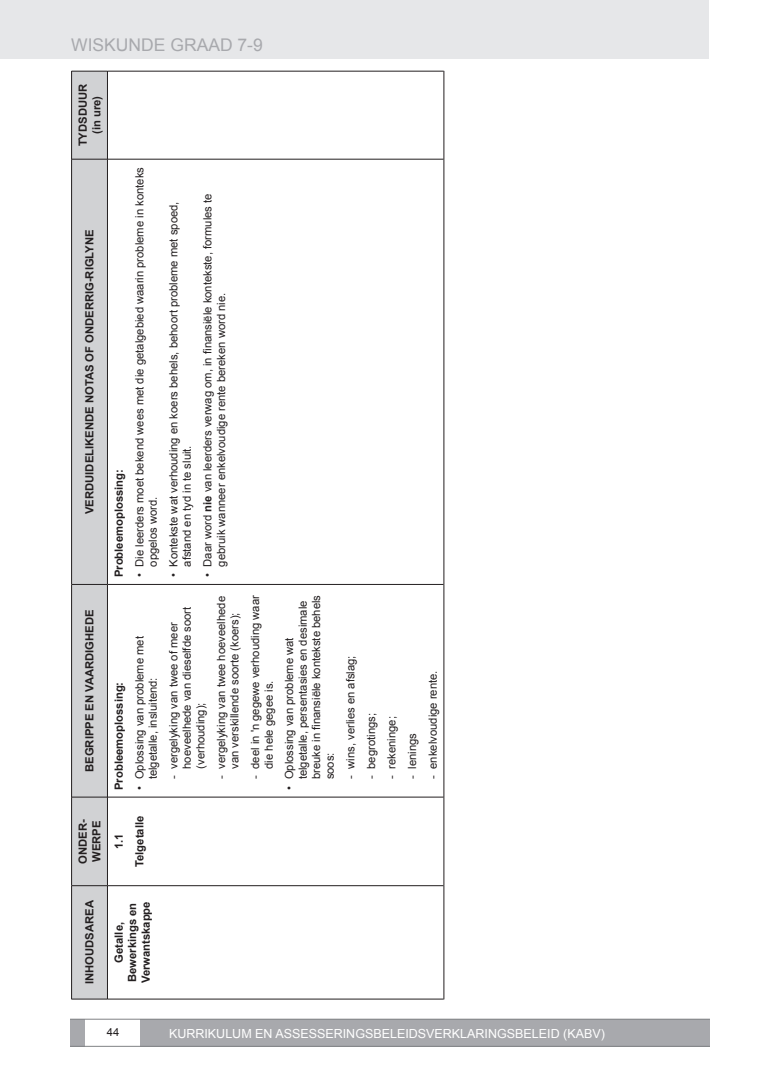
<style>
.page{position:relative;width:780px;height:1088px;background:#fff}
.page>*{position:absolute;margin:0;border:0;box-sizing:border-box;transform-origin:0 0}
.t1{font:17.5px "Arial";color:#a8a9ad}
.t2{font:12.5px "Arial";color:#fff}
.t3{font:11.25px/13.5px "Arial";color:#231f20}
.t4{font:700 11.25px/13.5px "Arial";color:#231f20;text-align:center}
.s1{font-weight:700}
</style>
<div class="page">
<div style="left:0;top:0;width:708px;height:58px;background:#e6e7e9"></div>
<div style="left:70px;top:1019px;width:15px;height:27px;background:#a8a9ad"></div>
<div style="left:140px;top:1019px;width:570px;height:27px;background:#a8a9ad"></div>
<hr style="left:70px;top:1046px;width:640px;height:1px;background:#808285">
<hr style="left:70px;top:1019px;width:640px;height:1px;background:#808285">
<div style="left:72px;top:72px;width:35px;height:927px;background:#d1d2d4"></div>
<hr style="left:72px;top:999px;width:35px;height:1px;background:#231f20">
<hr style="left:71px;top:886px;width:1px;height:113px;background:#231f20">
<hr style="left:107px;top:886px;width:1px;height:113px;background:#231f20">
<hr style="left:72px;top:885px;width:35px;height:1px;background:#231f20">
<hr style="left:71px;top:797px;width:1px;height:89px;background:#231f20">
<hr style="left:71px;top:584px;width:1px;height:213px;background:#231f20">
<hr style="left:71px;top:159px;width:1px;height:425px;background:#231f20">
<hr style="left:71px;top:71px;width:1px;height:88px;background:#231f20">
<hr style="left:72px;top:797px;width:35px;height:1px;background:#231f20">
<hr style="left:72px;top:584px;width:35px;height:1px;background:#231f20">
<hr style="left:72px;top:159px;width:35px;height:1px;background:#231f20">
<hr style="left:72px;top:71px;width:35px;height:1px;background:#231f20">
<hr style="left:107px;top:797px;width:1px;height:89px;background:#231f20">
<hr style="left:107px;top:584px;width:1px;height:213px;background:#231f20">
<hr style="left:107px;top:159px;width:1px;height:425px;background:#231f20">
<hr style="left:107px;top:71px;width:1px;height:88px;background:#231f20">
<hr style="left:108px;top:999px;width:335px;height:1px;background:#231f20">
<hr style="left:443px;top:886px;width:1px;height:113px;background:#231f20">
<hr style="left:108px;top:885px;width:335px;height:1px;background:#231f20">
<hr style="left:108px;top:797px;width:335px;height:1px;background:#231f20">
<hr style="left:108px;top:584px;width:335px;height:1px;background:#231f20">
<hr style="left:108px;top:159px;width:335px;height:1px;background:#231f20">
<hr style="left:108px;top:71px;width:335px;height:1px;background:#231f20">
<hr style="left:443px;top:797px;width:1px;height:89px;background:#231f20">
<hr style="left:443px;top:584px;width:1px;height:213px;background:#231f20">
<hr style="left:443px;top:159px;width:1px;height:425px;background:#231f20">
<hr style="left:443px;top:71px;width:1px;height:88px;background:#231f20">
<h1 class="t1" style="left:71px;top:34px;width:193px">WISKUNDE GRAAD 7-9</h1>
<p class="t4" style="left:76px;top:146px;width:64px;rotate:-90deg">TYDSDUUR (in ure)</p>
<p class="t4" style="left:83px;top:514px;width:286px;rotate:-90deg">VERDUIDELIKENDE NOTAS OF ONDERRIG-RIGLYNE</p>
<p class="t4" style="left:83px;top:772px;width:164px;rotate:-90deg">BEGRIPPE EN VAARDIGHEDE</p>
<p class="t4" style="left:76px;top:863px;width:46px;text-align:left;rotate:-90deg">ONDER-<br>WERPE</p>
<p class="t4" style="left:112px;top:577px;width:110px;rotate:-90deg">Probleemoplossing:</p>
<p class="t3" style="left:133px;top:567px;width:401px;text-indent:-11px;rotate:-90deg">• Die leerders moet bekend wees met die getalgebied waarin probleme in konteks opgelos word.</p>
<p class="t4" style="left:112px;top:790px;width:110px;rotate:-90deg">Probleemoplossing:</p>
<p class="t3" style="left:133px;top:779px;width:145px;text-indent:-11px;rotate:-90deg">• Oplossing van probleme met telgetalle, insluitend:</p>
<p class="t3" style="left:167px;top:567px;width:367px;text-indent:-11px;rotate:-90deg">• Kontekste wat verhouding en koers behels, behoort probleme met spoed, afstand en tyd in te sluit.</p>
<p class="t3" style="left:201px;top:567px;width:375px;text-indent:-11px;rotate:-90deg">• Daar word <span class="s1">nie</span> van leerders verwag om, in finansiële kontekste, formules te gebruik wanneer enkelvoudige rente bereken word nie.</p>
<p class="t3" style="left:167px;top:769px;width:163px;text-indent:-11px;rotate:-90deg">- vergelyking van twee of meer hoeveelhede van dieselfde soort (verhouding);</p>
<p class="t3" style="left:214px;top:779px;width:185px;text-align:center;rotate:-90deg">- vergelyking van twee hoeveelhede van verskillende soorte (koers);</p>
<p class="t3" style="left:248px;top:769px;width:175px;text-indent:-11px;rotate:-90deg">- deel in 'n gegewe verhouding waar die hele gegee is.</p>
<p class="t3" style="left:283px;top:779px;width:186px;text-indent:-11px;rotate:-90deg">• Oplossing van probleme wat telgetalle, persentasies en desimale breuke in finansiële kontekste behels soos:</p>
<p class="t4" style="left:109px;top:867px;width:53px;line-height:20.6px;rotate:-90deg">1.1<br>Telgetalle</p>
<p class="t3" style="left:344px;top:779px;width:125px;rotate:-90deg">- wins, verlies en afslag;</p>
<p class="t3" style="left:364px;top:779px;width:68px;rotate:-90deg">- begrotings;</p>
<p class="t3" style="left:385px;top:779px;width:65px;rotate:-90deg">- rekeninge;</p>
<p class="t3" style="left:405px;top:779px;width:48px;rotate:-90deg">- lenings</p>
<p class="t3" style="left:426px;top:779px;width:110px;rotate:-90deg">- enkelvoudige rente.</p>
<p class="t4" style="left:83px;top:984px;width:85px;rotate:-90deg">INHOUDSAREA</p>
<p class="t4" style="left:112px;top:983px;width:83px;rotate:-90deg">Getalle,<br>Bewerkings en<br>Verwantskappe</p>
<p class="t3" style="left:107px;top:1025px;width:14px">44</p>
<p class="t2" style="left:169px;top:1025px;width:437px">KURRIKULUM EN ASSESSERINGSBELEIDSVERKLARINGSBELEID (KABV)</p>
</div>
